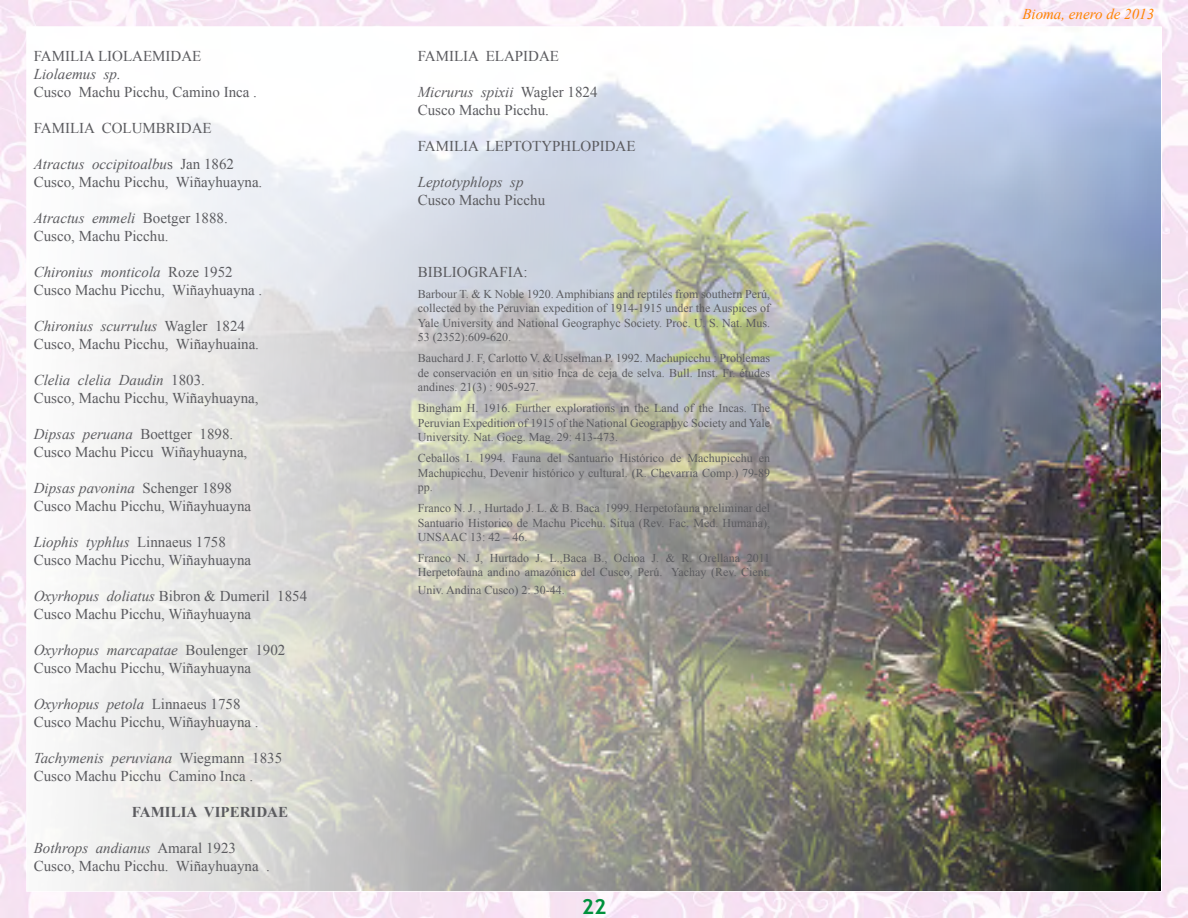
<style>
.page{position:relative;width:1188px;height:918px;background:#fff}
.page>*{position:absolute;margin:0;border:0;box-sizing:border-box;transform-origin:0 0}
.t1{font:700 21px "Trebuchet MS";color:#00913d}
.t2{font:15px/18px "Times New Roman";color:#5b5b5f}
.t3{font:italic 15px "Times New Roman";color:#5b5b5f}
.t4{font:italic 15px "Times New Roman";color:#ff8300}
.t5{font:700 15px "Times New Roman";color:#5b5b5f}
.t6{font:12px/14.4px "Times New Roman";color:#5b5b5f;text-align:justify}
.s1{font-style:italic}
</style>
<div class="page">
<img style="left:0;top:0;width:1188px;height:918px">
<img style="left:27px;top:27px;width:1134px;height:864px">
<p class="t2" style="left:34px;top:47px;width:169px">FAMILIA LIOLAEMIDAE</p>
<p class="t3" style="left:34px;top:63px;width:89px">Liolaemus sp.</p>
<p class="t2" style="left:34px;top:83px;width:225px">Cusco Machu Picchu, Camino Inca .</p>
<p class="t2" style="left:34px;top:119px;width:180px">FAMILIA COLUMBRIDAE</p>
<p class="t2" style="left:34px;top:155px;width:230px"><span class="s1">Atractus occipitoalbu</span>s Jan 1862<br>Cusco, Machu Picchu, Wiñayhuayna.</p>
<p class="t2" style="left:34px;top:209px;width:196px"><span class="s1">Atractus emmeli</span> Boetger 1888.<br>Cusco, Machu Picchu.</p>
<p class="t2" style="left:34px;top:263px;width:230px"><span class="s1">Chironius monticola</span> Roze 1952<br>Cusco Machu Picchu, Wiñayhuayna .</p>
<p class="t2" style="left:34px;top:317px;width:227px"><span class="s1">Chironius scurrulus</span> Wagler 1824<br>Cusco, Machu Picchu, Wiñayhuaina.</p>
<p class="t2" style="left:34px;top:371px;width:226px"><span class="s1">Clelia clelia Daudin</span> 1803.<br>Cusco, Machu Picchu, Wiñayhuayna,</p>
<p class="t2" style="left:34px;top:425px;width:215px"><span class="s1">Dipsas peruana</span> Boettger 1898.<br>Cusco Machu Piccu Wiñayhuayna,</p>
<p class="t2" style="left:34px;top:479px;width:219px"><span class="s1">Dipsas pavonina</span> Schenger 1898<br>Cusco Machu Picchu, Wiñayhuayna</p>
<p class="t2" style="left:34px;top:533px;width:219px"><span class="s1">Liophis typhlus</span> Linnaeus 1758<br>Cusco Machu Picchu, Wiñayhuayna</p>
<p class="t2" style="left:34px;top:587px;width:275px"><span class="s1">Oxyrhopus doliatus</span> Bibron &amp; Dumeril 1854<br>Cusco Machu Picchu, Wiñayhuayna</p>
<p class="t2" style="left:34px;top:641px;width:253px"><span class="s1">Oxyrhopus marcapatae</span> Boulenger 1902<br>Cusco Machu Picchu, Wiñayhuayna</p>
<p class="t2" style="left:34px;top:695px;width:226px"><span class="s1">Oxyrhopus petola</span> Linnaeus 1758<br>Cusco Machu Picchu, Wiñayhuayna .</p>
<p class="t2" style="left:34px;top:749px;width:250px"><span class="s1">Tachymenis peruviana</span> Wiegmann 1835<br>Cusco Machu Picchu Camino Inca .</p>
<p class="t5" style="left:132px;top:801px;width:158px">FAMILIA VIPERIDAE</p>
<p class="t2" style="left:34px;top:839px;width:238px"><span class="s1">Bothrops andianus</span> Amaral 1923<br>Cusco, Machu Picchu. Wiñayhuayna .</p>
<p class="t2" style="left:418px;top:47px;width:143px">FAMILIA ELAPIDAE</p>
<p class="t2" style="left:418px;top:83px;width:181px"><span class="s1">Micrurus spixii</span> Wagler 1824<br>Cusco Machu Picchu.</p>
<p class="t2" style="left:418px;top:137px;width:219px">FAMILIA LEPTOTYPHLOPIDAE</p>
<p class="t3" style="left:418px;top:171px;width:107px">Leptotyphlops sp</p>
<p class="t2" style="left:418px;top:191px;width:129px">Cusco Machu Picchu</p>
<p class="t2" style="left:418px;top:263px;width:111px">BIBLIOGRAFIA:</p>
<p class="t6" style="left:418px;top:287px;width:354px">Barbour T. &amp; K Noble 1920. Amphibians and reptiles from southern Perú, collected by the Peruvian expedition of 1914-1915 under the Auspices of Yale University and National Geographyc Society. Proc. U. S. Nat. Mus.<br>53 (2352):609-620.</p>
<p class="t6" style="left:418px;top:351px;width:354px">Bauchard J. F, Carlotto V. &amp; Usselman P. 1992. Machupicchu : Problemas de conservación en un sitio Inca de ceja de selva. Bull. Inst. Fr. études andines. 21(3) : 905-927.</p>
<p class="t6" style="left:418px;top:401px;width:354px">Bingham H. 1916. Further explorations in the Land of the Incas. The Peruvian Expedition of 1915 of the National Geographyc Society and Yale University. Nat. Goeg. Mag. 29: 413-473.</p>
<p class="t6" style="left:418px;top:451px;width:354px">Ceballos I. 1994. Fauna del Santuario Histórico de Machupicchu en Machupicchu, Devenir histórico y cultural. (R. Chevarria Comp.) 79-89 pp.</p>
<p class="t6" style="left:418px;top:501px;width:354px">Franco N. J. , Hurtado J. L. &amp; B. Baca 1999. Herpetofauna preliminar del Santuario Historico de Machu Picchu. Situa (Rev. Fac. Med. Humana), UNSAAC 13: 42 – 46.</p>
<p class="t6" style="left:418px;top:551px;width:354px">Franco N. J, Hurtado J. L.,Baca B., Ochoa J. &amp; R. Orellana 2011<br>Herpetofauna andino amazónica del Cusco, Perú. Yachay (Rev. Cient.</p>
<p class="t6" style="left:418px;top:583px;width:149px">Univ. Andina Cusco) 2: 30-44.</p>
<h1 class="t1" style="left:582px;top:893px;width:26px">22</h1>
<p class="t4" style="left:1022px;top:3px;width:133px">Bioma, enero de 2013</p>
</div>
